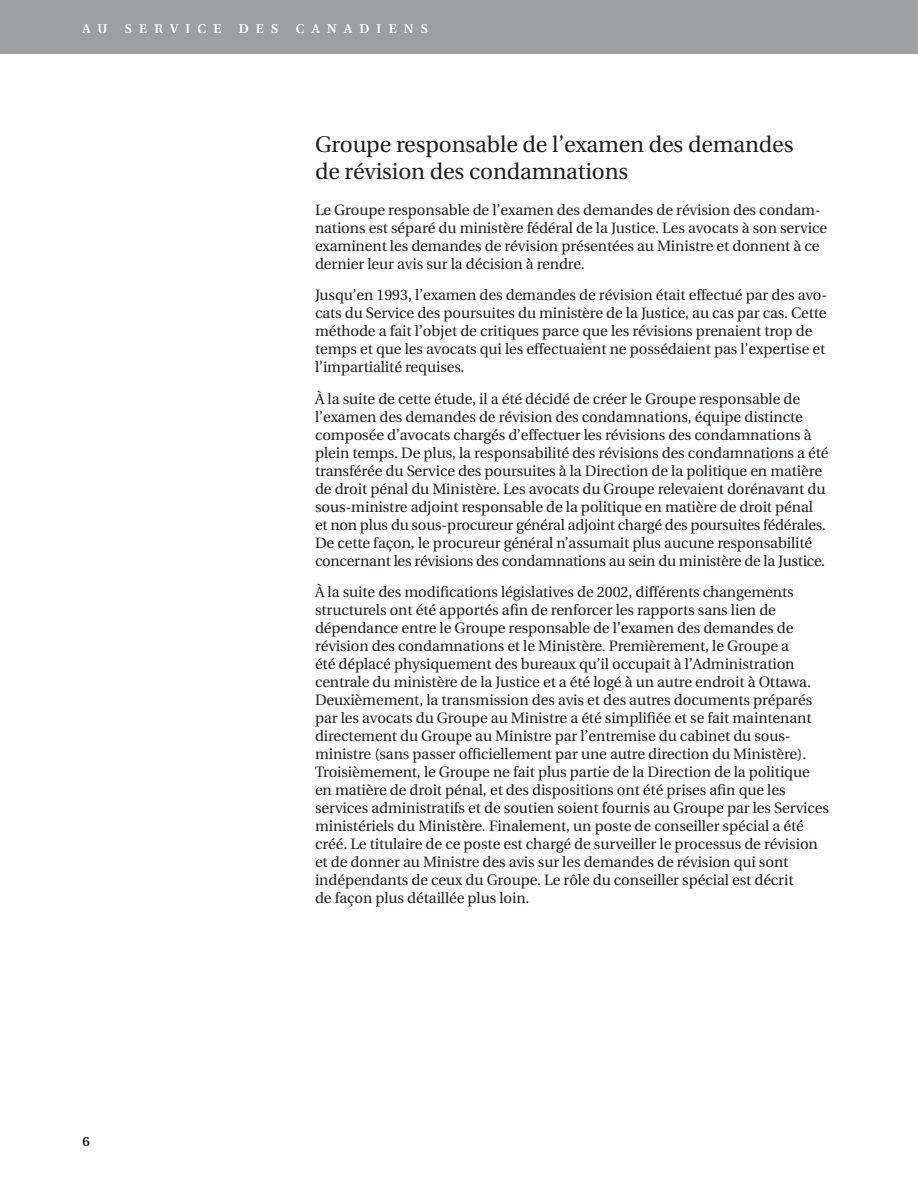
<style>
.page{position:relative;width:918px;height:1188px;background:#fff}
.page>*{position:absolute;margin:0;border:0;box-sizing:border-box;transform-origin:0 0}
.t1{font:22.5px/27px "Utopia";letter-spacing:-.005em;color:#231f20}
.t2{font:15px/18px "Utopia";letter-spacing:-.005em;color:#231f20}
.t3{font:600 13.5px "Utopia";color:#231f20}
.t4{font:600 12.75px "Utopia";letter-spacing:.57em;color:#fff}
</style>
<div class="page">
<div style="left:0;top:0;width:918px;height:54px;background:#9d9fa2"></div>
<p class="t4" style="left:82px;top:24px;width:26px">A U</p>
<p class="t4" style="left:125px;top:24px;width:98px">SERVICE</p>
<p class="t4" style="left:239px;top:24px;width:41px">DES</p>
<p class="t4" style="left:296px;top:24px;width:134px">CANADIENS</p>
<p class="t3" style="left:82px;top:1135px;width:9px">6</p>
<h1 class="t1" style="left:315px;top:133px;width:480px">Groupe responsable de l’examen des demandes de révision des condamnations</h1>
<p class="t2" style="left:315px;top:202px;width:514px">Le Groupe responsable de l’examen des demandes de révision des condam&shy;nations est séparé du ministère fédéral de la Justice. Les avocats à son service examinent les demandes de révision présentées au Ministre et donnent à ce dernier leur avis sur la décision à rendre.</p>
<p class="t2" style="left:315px;top:287px;width:514px">Jusqu’en 1993, l’examen des demandes de révision était effectué par des avo&shy;cats du Service des poursuites du ministère de la Justice, au cas par cas. Cette méthode a fait l’objet de critiques parce que les révisions prenaient trop de temps et que les avocats qui les effectuaient ne possédaient pas l’expertise et l’impartialité requises.</p>
<p class="t2" style="left:315px;top:391px;width:515px">À la suite de cette étude, il a été décidé de créer le Groupe responsable de l’examen des demandes de révision des condamnations, équipe distincte composée d’avocats chargés d’effectuer les révisions des condamnations à plein temps. De plus, la responsabilité des révisions des condamnations a été transférée du Service des poursuites à la Direction de la politique en matière de droit pénal du Ministère. Les avocats du Groupe relevaient dorénavant du sous-ministre adjoint responsable de la politique en matière de droit pénal et non plus du sous-procureur général adjoint chargé des poursuites fédérales.<br>De cette façon, le procureur général n’assumait plus aucune responsabilité concernant les révisions des condamnations au sein du ministère de la Justice.</p>
<p class="t2" style="left:315px;top:584px;width:516px">À la suite des modifications législatives de 2002, différents changements structurels ont été apportés afin de renforcer les rapports sans lien de dépendance entre le Groupe responsable de l’examen des demandes de révision des condamnations et le Ministère. Premièrement, le Groupe a<br>été déplacé physiquement des bureaux qu’il occupait à l’Administration centrale du ministère de la Justice et a été logé à un autre endroit à Ottawa.<br>Deuxièmement, la transmission des avis et des autres documents préparés par les avocats du Groupe au Ministre a été simplifiée et se fait maintenant directement du Groupe au Ministre par l’entremise du cabinet du sous&shy;ministre (sans passer officiellement par une autre direction du Ministère).<br>Troisièmement, le Groupe ne fait plus partie de la Direction de la politique en matière de droit pénal, et des dispositions ont été prises afin que les services administratifs et de soutien soient fournis au Groupe par les Services ministériels du Ministère. Finalement, un poste de conseiller spécial a été créé. Le titulaire de ce poste est chargé de surveiller le processus de révision et de donner au Ministre des avis sur les demandes de révision qui sont indépendants de ceux du Groupe. Le rôle du conseiller spécial est décrit<br>de façon plus détaillée plus loin.</p>
</div>
